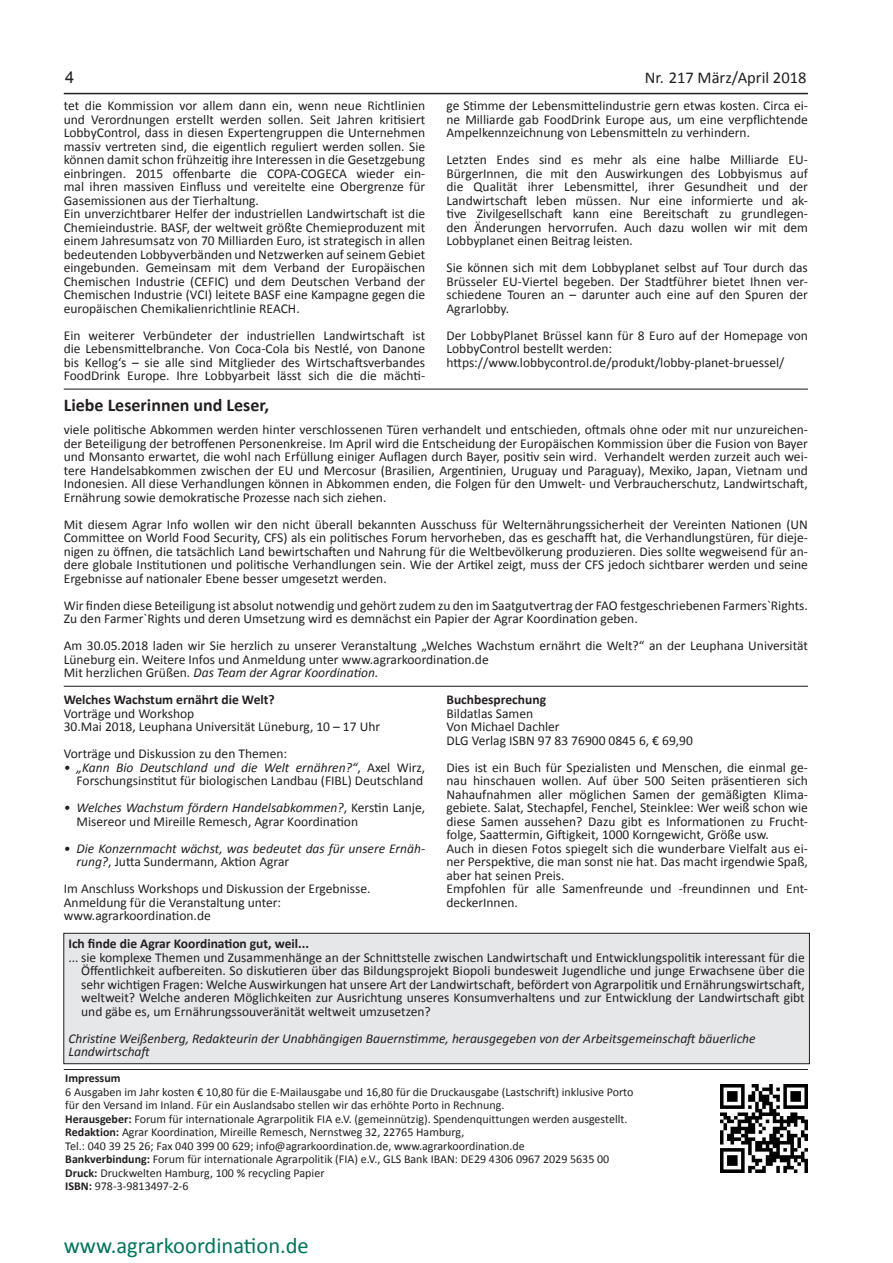
<style>
.page{position:relative;width:893px;height:1263px;background:#fff}
.page>*{position:absolute;margin:0;border:0;box-sizing:border-box;transform-origin:0 0}
.t1{font:22.5px "Calibri";color:#01745c}
.t2{font:700 18px "Calibri";color:#231f20}
.t3{font:16.5px "Arial";color:#231f20}
.t4{font:16.5px "Calibri";color:#231f20}
.t5{font:13.5px/13.5px "Calibri";color:#231f20}
.t6{font:italic 13.5px/13.5px "Calibri";color:#231f20}
.t7{font:700 13.5px "Calibri";color:#231f20}
.t8{font:12px/13.5px "Calibri";color:#231f20}
.t9{font:700 12px "Calibri";color:#231f20}
.s1{font-style:italic}
.s2{font-style:normal}
.s3{font-weight:700}
</style>
<div class="page">
<hr style="left:64px;top:93px;width:744px;height:1px;background:#231f20">
<img style="left:720px;top:1085px;width:88px;height:87px">
<hr style="left:64px;top:1069px;width:744px;height:1px;background:#231f20">
<hr style="left:64px;top:389px;width:744px;height:1px;background:#231f20">
<div style="left:64px;top:933px;width:745px;height:131px;background:#e6e7e9"></div>
<div style="left:63px;top:933px;width:747px;height:131px;border:1px solid #231f20"></div>
<hr style="left:64px;top:686px;width:744px;height:1px;background:#231f20">
<p class="t3" style="left:65px;top:66px;width:11px">24</p>
<p class="t3" style="left:548px;top:66px;width:250px">Nr. 161: November/Dezember 200</p>
<p class="t4" style="left:645px;top:67px;width:163px">Nr. 217 März/April 2018</p>
<p class="t5" style="left:64px;top:98px;width:363px">tet die Kommission vor allem dann ein, wenn neue Richtlinien und Verordnungen erstellt werden sollen. Seit Jahren kritisiert LobbyControl, dass in diesen Expertengruppen die Unternehmen massiv vertreten sind, die eigentlich reguliert werden sollen. Sie können damit schon frühzeitig ihre Interessen in die Gesetzgebung einbringen. 2015 offenbarte die COPA-COGECA wieder ein&shy;mal ihren massiven Einfluss und vereitelte eine Obergrenze für Gasemissionen aus der Tierhaltung.<br>Ein unverzichtbarer Helfer der industriellen Landwirtschaft ist die Chemieindustrie. BASF, der weltweit größte Chemieproduzent mit einem Jahresumsatz von 70 Milliarden Euro, ist strategisch in allen bedeutenden Lobbyverbänden und Netzwerken auf seinem Gebiet eingebunden. Gemeinsam mit dem Verband der Europäischen Chemischen Industrie (CEFIC) und dem Deutschen Verband der Chemischen Industrie (VCI) leitete BASF eine Kampagne gegen die europäischen Chemikalienrichtlinie REACH.</p>
<p class="t5" style="left:64px;top:328px;width:363px;text-align:justify">Ein weiterer Verbündeter der industriellen Landwirtschaft ist die Lebensmittelbranche. Von Coca-Cola bis Nestlé, von Danone bis Kellog‘s – sie alle sind Mitglieder des Wirtschaftsverbandes FoodDrink Europe. Ihre Lobbyarbeit lässt sich die die mächti-</p>
<p class="t5" style="left:446px;top:98px;width:363px;text-align:justify">ge Stimme der Lebensmittelindustrie gern etwas kosten. Circa ei&shy;ne Milliarde gab FoodDrink Europe aus, um eine verpflichtende Ampelkennzeichnung von Lebensmitteln zu verhindern.</p>
<p class="t5" style="left:446px;top:152px;width:363px;text-align:justify">Letzten Endes sind es mehr als eine halbe Milliarde EU-BürgerInnen, die mit den Auswirkungen des Lobbyismus auf die Qualität ihrer Lebensmittel, ihrer Gesundheit und der Landwirtschaft leben müssen. Nur eine informierte und ak&shy;tive Zivilgesellschaft kann eine Bereitschaft zu grundlegen&shy;den Änderungen hervorrufen. Auch dazu wollen wir mit dem Lobbyplanet einen Beitrag leisten.</p>
<p class="t5" style="left:446px;top:260px;width:363px;text-align:justify">Sie können sich mit dem Lobbyplanet selbst auf Tour durch das Brüsseler EU-Viertel begeben. Der Stadtführer bietet Ihnen ver&shy;schiedene Touren an – darunter auch eine auf den Spuren der Agrarlobby.</p>
<p class="t5" style="left:446px;top:328px;width:363px">Der LobbyPlanet Brüssel kann für 8 Euro auf der Homepage von<br>LobbyControl bestellt werden: https://www.lobbycontrol.de/produkt/lobby-planet-bruessel/</p>
<h2 class="t2" style="left:64px;top:394px;width:207px">Liebe Leserinnen und Leser,</h2>
<p class="t5" style="left:64px;top:422px;width:746px;text-align:justify">viele politische Abkommen werden hinter verschlossenen Türen verhandelt und entschieden, oftmals ohne oder mit nur unzureichen&shy;der Beteiligung der betroffenen Personenkreise. Im April wird die Entscheidung der Europäischen Kommission über die Fusion von Bayer und Monsanto erwartet, die wohl nach Erfüllung einiger Auflagen durch Bayer, positiv sein wird. Verhandelt werden zurzeit auch wei&shy;tere Handelsabkommen zwischen der EU und Mercosur (Brasilien, Argentinien, Uruguay und Paraguay), Mexiko, Japan, Vietnam und Indonesien. All diese Verhandlungen können in Abkommen enden, die Folgen für den Umwelt- und Verbraucherschutz, Landwirtschaft, Ernährung sowie demokratische Prozesse nach sich ziehen.</p>
<p class="t5" style="left:64px;top:517px;width:746px;text-align:justify">Mit diesem Agrar Info wollen wir den nicht überall bekannten Ausschuss für Welternährungssicherheit der Vereinten Nationen (UN Committee on World Food Security, CFS) als ein politisches Forum hervorheben, das es geschafft hat, die Verhandlungstüren, für dieje&shy;nigen zu öffnen, die tatsächlich Land bewirtschaften und Nahrung für die Weltbevölkerung produzieren. Dies sollte wegweisend für an&shy;dere globale Institutionen und politische Verhandlungen sein. Wie der Artikel zeigt, muss der CFS jedoch sichtbarer werden und seine Ergebnisse auf nationaler Ebene besser umgesetzt werden.</p>
<p class="t5" style="left:64px;top:598px;width:746px">Wir finden diese Beteiligung ist absolut notwendig und gehört zudem zu den im Saatgutvertrag der FAO festgeschriebenen Farmers`Rights.<br>Zu den Farmer`Rights und deren Umsetzung wird es demnächst ein Papier der Agrar Koordination geben.</p>
<p class="t5" style="left:64px;top:638px;width:746px">Am 30.05.2018 laden wir Sie herzlich zu unserer Veranstaltung „Welches Wachstum ernährt die Welt?“ an der Leuphana Universität<br>Lüneburg ein. Weitere Infos und Anmeldung unter www.agrarkoordination.de<br>Mit herzlichen Grüßen. <span class="s1">Das Team der Agrar Koordination.</span></p>
<p class="t7" style="left:64px;top:691px;width:212px">Welches Wachstum ernährt die Welt?</p>
<p class="t5" style="left:64px;top:706px;width:318px">Vorträge und Workshop<br>30.Mai 2018, Leuphana Universität Lüneburg, 10 – 17 Uhr</p>
<p class="t5" style="left:64px;top:746px;width:225px">Vorträge und Diskussion zu den Themen:</p>
<p class="t5" style="left:64px;top:760px;width:363px;text-align:right"><span class="s1">• „Kann Bio Deutschland und die Welt ernähren?“</span>, Axel Wirz,<br>Forschungsinstitut für biologischen Landbau (FIBL) Deutschland</p>
<p class="t5" style="left:77px;top:800px;width:350px;text-indent:-13px"><span class="s1">• Welches Wachstum fördern Handelsabkommen?</span>, Kerstin Lanje,<br>Misereor und Mireille Remesch, Agrar Koordination</p>
<p class="t6" style="left:77px;top:841px;width:350px;text-indent:-13px">• Die Konzernmacht wächst, was bedeutet das für unsere Ernäh&shy;rung?<span class="s2">, Jutta Sundermann, Aktion Agrar</span></p>
<p class="t5" style="left:64px;top:881px;width:308px">Im Anschluss Workshops und Diskussion der Ergebnisse.<br>Anmeldung für die Veranstaltung unter: www.agrarkoordination.de</p>
<p class="t7" style="left:446px;top:691px;width:101px">Buchbesprechung</p>
<p class="t5" style="left:446px;top:706px;width:248px">Bildatlas Samen<br>Von Michael Dachler<br>DLG Verlag ISBN 97 83 76900 0845 6, € 69,90</p>
<p class="t5" style="left:446px;top:760px;width:363px">Dies ist ein Buch für Spezialisten und Menschen, die einmal ge&shy;nau hinschauen wollen. Auf über 500 Seiten präsentieren sich Nahaufnahmen aller möglichen Samen der gemäßigten Klima&shy;gebiete. Salat, Stechapfel, Fenchel, Steinklee: Wer weiß schon wie diese Samen aussehen? Dazu gibt es Informationen zu Frucht&shy;folge, Saattermin, Giftigkeit, 1000 Korngewicht, Größe usw.<br>Auch in diesen Fotos spiegelt sich die wunderbare Vielfalt aus ei&shy;ner Perspektive, die man sonst nie hat. Das macht irgendwie Spaß, aber hat seinen Preis.<br>Empfohlen für alle Samenfreunde und -freundinnen und Ent&shy;deckerInnen.</p>
<p class="t7" style="left:68px;top:935px;width:242px">Ich finde die Agrar Koordination gut, weil...</p>
<p class="t5" style="left:81px;top:950px;width:725px;text-align:justify;text-indent:-13px">... sie komplexe Themen und Zusammenhänge an der Schnittstelle zwischen Landwirtschaft und Entwicklungspolitik interessant für die Öffentlichkeit aufbereiten. So diskutieren über das Bildungsprojekt Biopoli bundesweit Jugendliche und junge Erwachsene über die sehr wichtigen Fragen: Welche Auswirkungen hat unsere Art der Landwirtschaft, befördert von Agrarpolitik und Ernährungswirtschaft, weltweit? Welche anderen Möglichkeiten zur Ausrichtung unseres Konsumverhaltens und zur Entwicklung der Landwirtschaft gibt und gäbe es, um Ernährungssouveränität weltweit umzusetzen?</p>
<p class="t6" style="left:68px;top:1031px;width:689px">Christine Weißenberg, Redakteurin der Unabhängigen Bauernstimme, herausgegeben von der Arbeitsgemeinschaft bäuerliche<br>Landwirtschaft</p>
<p class="t9" style="left:65px;top:1071px;width:57px">Impressum</p>
<p class="t8" style="left:65px;top:1084px;width:570px">6 Ausgaben im Jahr kosten € 10,80 für die E-Mailausgabe und 16,80 für die Druckausgabe (Lastschrift) inklusive Porto für den Versand im Inland. Für ein Auslandsabo stellen wir das erhöhte Porto in Rechnung.<br><span class="s3">Herausgeber:</span> Forum für internationale Agrarpolitik FIA e.V. (gemeinnützig). Spendenquittungen werden ausgestellt.<br><span class="s3">Redaktion:</span> Agrar Koordination, Mireille Remesch, Nernstweg 32, 22765 Hamburg,<br>Tel.: 040 39 25 26; Fax 040 399 00 629; info@agrarkoordination.de, www.agrarkoordination.de<br><span class="s3">Bankverbindung:</span> Forum für internationale Agrarpolitik (FIA) e.V., GLS Bank IBAN: DE29 4306 0967 2029 5635 00<br><span class="s3">Druck:</span> Druckwelten Hamburg, 100 % recycling Papier<br><span class="s3">ISBN:</span> 978-3-9813497-2-6</p>
<h1 class="t1" style="left:64px;top:1232px;width:247px">www.agrarkoordination.de</h1>
</div>
